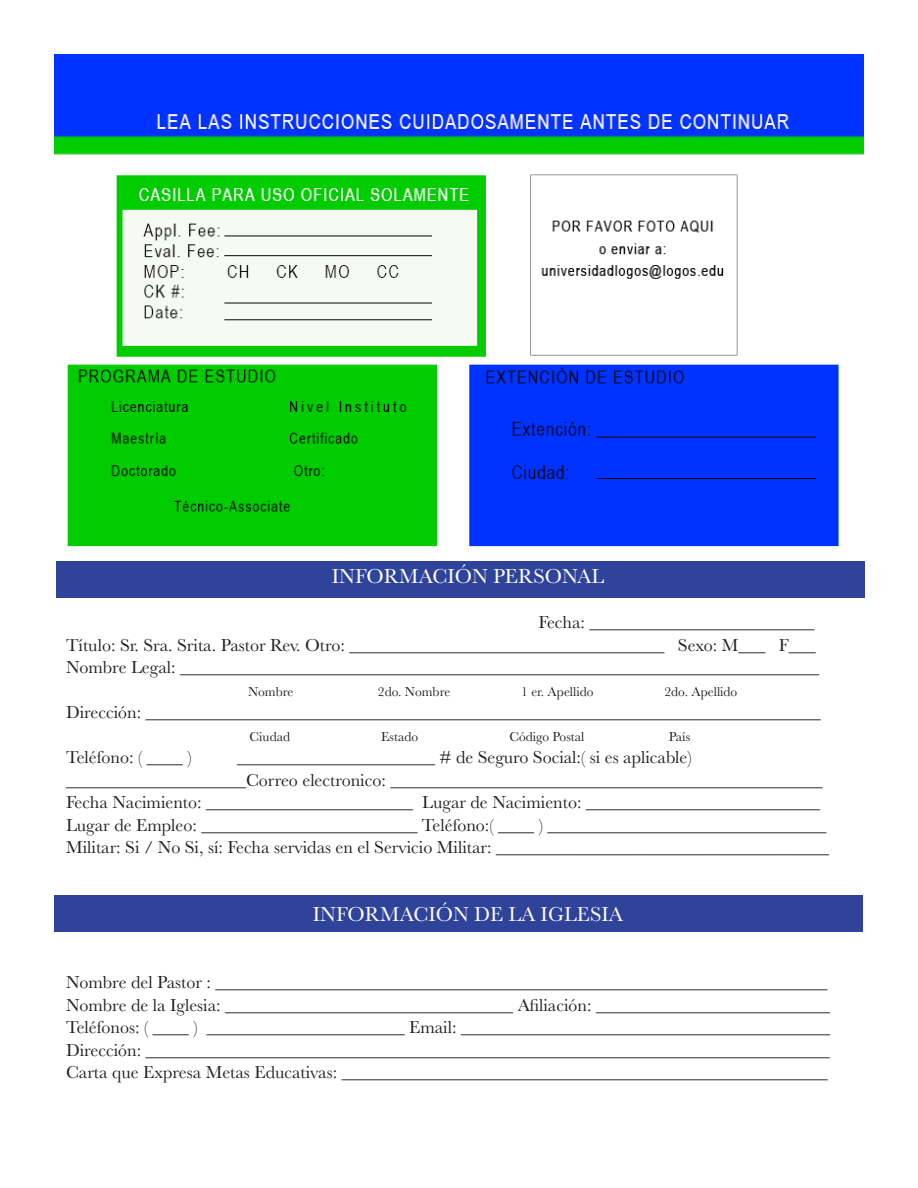
<style>
.page{position:relative;width:918px;height:1188px;background:#fff}
.page>*{position:absolute;margin:0;border:0;box-sizing:border-box;transform-origin:0 0}
.t1{font:21px "Baskerville";color:#fff}
.t2{font:18px/22.5px "Baskerville";color:#231f20}
.t3{font:13.5px "Baskerville";color:#231f20}
</style>
<div class="page">
<div style="left:55px;top:895px;width:808px;height:37px;background:#2f439b"></div>
<div style="left:56px;top:561px;width:809px;height:37px;background:#2f439b"></div>
<img style="left:54px;top:54px;width:810px;height:493px">
<p class="t1" style="left:332px;top:563px;width:274px">INFORMACIÓN PERSONAL</p>
<p class="t2" style="left:538px;top:612px;width:277px">Fecha: _________________________</p>
<p class="t2" style="left:66px;top:634px;width:751px">Título: Sr. Sra. Srita. Pastor Rev. Otro: ___________________________________ Sexo: M___ F___</p>
<p class="t2" style="left:66px;top:657px;width:755px">Nombre Legal: _______________________________________________________________________</p>
<p class="t3" style="left:248px;top:683px;width:47px">Nombre</p>
<p class="t3" style="left:378px;top:683px;width:74px">2do. Nombre</p>
<p class="t3" style="left:521px;top:683px;width:74px">1 er. Apellido</p>
<p class="t3" style="left:664px;top:683px;width:74px">2do. Apellido</p>
<p class="t2" style="left:66px;top:702px;width:756px">Dirección: ___________________________________________________________________________</p>
<p class="t3" style="left:250px;top:728px;width:42px">Ciudad</p>
<p class="t3" style="left:381px;top:728px;width:38px">Estado</p>
<p class="t3" style="left:509px;top:728px;width:77px">Código Postal</p>
<p class="t3" style="left:669px;top:728px;width:23px">País</p>
<p class="t2" style="left:66px;top:747px;width:127px">Teléfono: ( ____ )</p>
<p class="t2" style="left:66px;top:747px;width:758px;text-indent:171px">______________________ # de Seguro Social:( si es aplicable) ____________________Correo electronico: ________________________________________________</p>
<p class="t2" style="left:66px;top:792px;width:756px">Fecha Nacimiento: _______________________ Lugar de Nacimiento: __________________________</p>
<p class="t2" style="left:66px;top:814px;width:762px">Lugar de Empleo: ________________________ Teléfono:( ____ ) _______________________________</p>
<p class="t2" style="left:66px;top:837px;width:765px">Militar: Si / No Si, sí: Fecha servidas en el Servicio Militar: _____________________________________</p>
<p class="t1" style="left:313px;top:901px;width:312px">INFORMACIÓN DE LA IGLESIA</p>
<p class="t2" style="left:66px;top:972px;width:763px">Nombre del Pastor : ____________________________________________________________________</p>
<p class="t2" style="left:66px;top:994px;width:766px">Nombre de la Iglesia: ________________________________ Afiliación: __________________________</p>
<p class="t2" style="left:66px;top:1017px;width:766px">Teléfonos: ( ____ ) ______________________ Email: _________________________________________</p>
<p class="t2" style="left:66px;top:1039px;width:765px">Dirección: ____________________________________________________________________________</p>
<p class="t2" style="left:66px;top:1062px;width:763px">Carta que Expresa Metas Educativas: ______________________________________________________</p>
</div>
